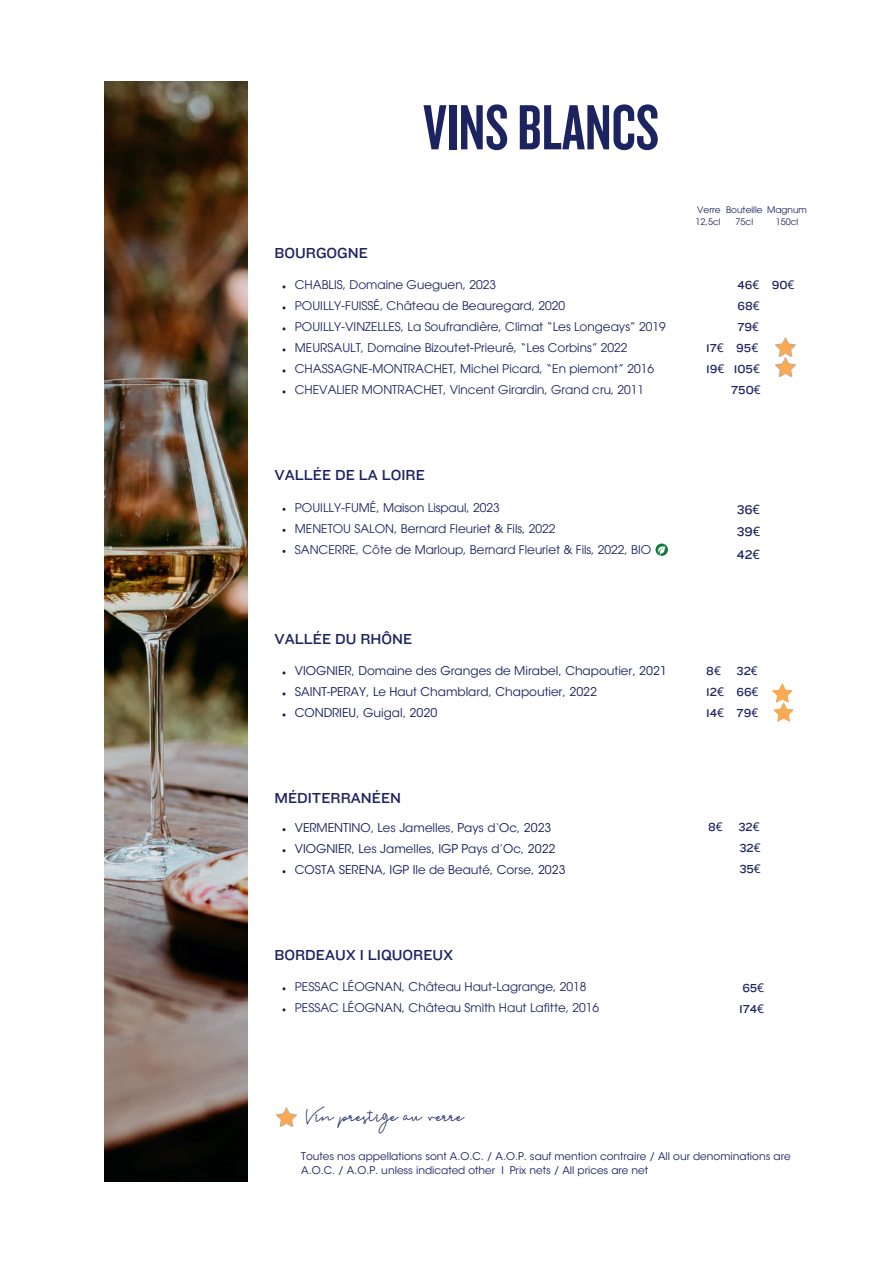
<style>
.page{position:relative;width:894px;height:1264px;background:#fff}
.page>*{position:absolute;margin:0;border:0;box-sizing:border-box;transform-origin:0 0}
.t1{font:66.3px "Knockout HTF48 Featherweight";color:#1b2360}
.t2{font:25.5px "Madelon Script";color:#1b2360}
.t3{font:15px "Knockout HTF32 Junior Cruiserwt";color:#1b2360}
.t4{font:13.05px/22.6px "Knockout HTF32 Junior Cruiserwt";color:#1b2360;text-align:justify}
.t5{font:12px/21px "ITC Avant Garde Pro";color:#1b2360}
.t6{font:12px/21px "ITC Avant Garde Std";color:#1b2360}
.t7{font:12px/21px "Knockout HTF32 Junior Cruiserwt";color:#1b2360;text-align:justify}
.t8{font:10.5px/14px "ITC Avant Garde Std";color:#1b2360}
.t9{font:9px/12px "ITC Avant Garde Pro";color:#1b2360;text-align:center}
.s1{font-family:"Noto Sans"}
</style>
<div class="page">
<img style="left:104px;top:81px;width:143px;height:1100px">
<img style="left:276px;top:1107px;width:21px;height:19px">
<svg style="left:655px;top:543px;width:12px;height:13px"></svg>
<img style="left:775px;top:337px;width:20px;height:39px">
<svg style="left:772px;top:683px;width:21px;height:38px"></svg>
<p class="t3" style="left:274px;top:244px;width:95px">BOURGOGNE</p>
<h1 class="t1" style="left:423px;top:94px;width:237px">VINS BLANCS</h1>
<p class="t5" style="left:295px;top:274px;width:372px">CHABLIS, Domaine Gueguen, 2023<br>POUILLY-FUISSÉ, Château de Beauregard, 2020<br>POUILLY-VINZELLES, La Soufrandière, Climat “Les Longeays” 2019<br>MEURSAULT, Domaine Bizoutet-Prieuré, “Les Corbins” 2022<br>CHASSAGNE-MONTRACHET, Michel Picard, “En piemont” 2016<br>CHEVALIER MONTRACHET, Vincent Girardin, Grand cru, 2011</p>
<p class="t9" style="left:695px;top:203px;width:27px;text-align:left">Verre<br>12,5cl</p>
<p class="t9" style="left:725px;top:203px;width:38px">Bouteille<br>75cl</p>
<p class="t9" style="left:766px;top:203px;width:41px">Magnum<br>150cl</p>
<p class="t7" style="left:737px;top:274px;width:58px">46<span class="s1">€</span> 90<span class="s1">€</span></p>
<p class="t7" style="left:737px;top:295px;width:24px">68<span class="s1">€</span></p>
<p class="t7" style="left:737px;top:316px;width:23px">79<span class="s1">€</span></p>
<p class="t7" style="left:706px;top:337px;width:53px">17<span class="s1">€</span> 95<span class="s1">€</span></p>
<p class="t7" style="left:706px;top:358px;width:55px">19<span class="s1">€</span> 105<span class="s1">€</span></p>
<p class="t7" style="left:731px;top:379px;width:31px">750<span class="s1">€</span></p>
<p class="t3" style="left:274px;top:466px;width:152px">VALLÉE DE LA LOIRE</p>
<p class="t5" style="left:295px;top:497px;width:358px">POUILLY-FUMÉ, Maison Lispaul, 2023<br>MENETOU SALON, Bernard Fleuriet &amp; Fils, 2022<br>SANCERRE, Côte de Marloup, Bernard Fleuriet &amp; Fils, 2022, BIO</p>
<p class="t4" style="left:736px;top:498px;width:25px">36<span class="s1">€ </span>39<span class="s1">€ </span>42<span class="s1">€</span></p>
<p class="t3" style="left:274px;top:630px;width:139px">VALLÉE DU RHÔNE</p>
<p class="t6" style="left:295px;top:660px;width:373px">VIOGNIER, Domaine des Granges de Mirabel, Chapoutier, 2021<br>SAINT-PERAY, Le Haut Chamblard, Chapoutier, 2022<br>CONDRIEU, Guigal, 2020</p>
<p class="t7" style="left:706px;top:660px;width:16px">8<span class="s1">€</span></p>
<p class="t7" style="left:706px;top:660px;width:54px;text-indent:30px">32<span class="s1">€ </span>12<span class="s1">€</span> 66<span class="s1">€ </span>14<span class="s1">€</span> 79<span class="s1">€</span></p>
<p class="t3" style="left:274px;top:789px;width:128px">MÉDITERRANÉEN</p>
<p class="t6" style="left:295px;top:817px;width:272px">VERMENTINO, Les Jamelles, Pays d‘Oc, 2023<br>VIOGNIER, Les Jamelles, IGP Pays d’Oc, 2022<br>COSTA SERENA, IGP Ile de Beauté, Corse, 2023</p>
<p class="t7" style="left:708px;top:816px;width:16px">8<span class="s1">€</span></p>
<p class="t7" style="left:738px;top:816px;width:24px">32<span class="s1">€ </span>32<span class="s1">€ </span>35<span class="s1">€</span></p>
<p class="t3" style="left:274px;top:946px;width:180px">BORDEAUX I LIQUOREUX</p>
<p class="t5" style="left:295px;top:976px;width:306px">PESSAC LÉOGNAN, Château Haut-Lagrange, 2018<br>PESSAC LÉOGNAN, Château Smith Haut Lafitte, 2016</p>
<p class="t7" style="left:739px;top:978px;width:26px">65<span class="s1">€<br></span>174<span class="s1">€</span></p>
<h2 class="t2" style="left:306px;top:1100px;width:159px">Vin prestige au verre</h2>
<p class="t8" style="left:301px;top:1149px;width:491px">Toutes nos appellations sont A.O.C. / A.O.P. sauf mention contraire / All our denominations are<br>A.O.C. / A.O.P. unless indicated other I Prix nets / All prices are net</p>
</div>
